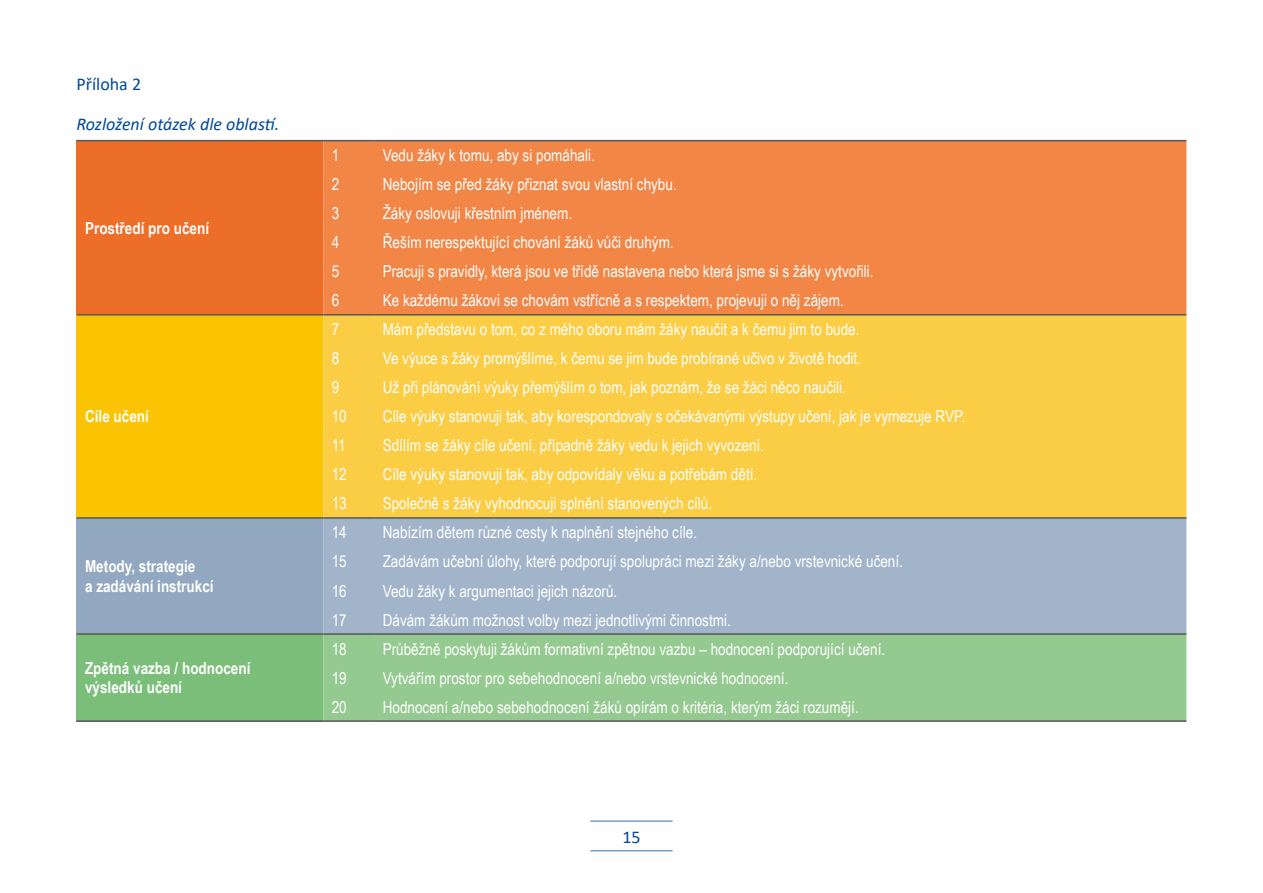
<style>
.page{position:relative;width:1263px;height:893px;background:#fff}
.page>*{position:absolute;margin:0;border:0;box-sizing:border-box;transform-origin:0 0}
.Text{font:italic 18px "Calibri";color:#00489a}
.Text-2{font:18px "Calibri";color:#00489a}
.Tabulka_text_bila{font:16.5px "Arial Narrow";color:#fff}
.Tabulka_text_bila-2{font:700 16.5px/19.8px "Arial Narrow";color:#fff}
</style>
<div class="page">
<hr style="left:590px;top:821px;width:83px;height:1px;background:#336dae">
<hr style="left:590px;top:850px;width:83px;height:1px;background:#336dae">
<div style="left:77px;top:141px;width:246px;height:174px;background:#ed6e28"></div>
<div style="left:323px;top:141px;width:863px;height:173px;background:#f18646"></div>
<div style="left:77px;top:315px;width:246px;height:203px;background:#fac402"></div>
<div style="left:323px;top:316px;width:863px;height:201px;background:#fbcd45"></div>
<div style="left:77px;top:518px;width:246px;height:116px;background:#91a8c0"></div>
<div style="left:323px;top:519px;width:863px;height:114px;background:#a2b4c9"></div>
<div style="left:77px;top:634px;width:246px;height:87px;background:#7bbe7a"></div>
<div style="left:323px;top:635px;width:863px;height:85px;background:#94c98f"></div>
<hr style="left:77px;top:314px;width:246px;height:2px;background:#575756">
<hr style="left:323px;top:314px;width:51px;height:2px;background:#575756">
<hr style="left:374px;top:314px;width:812px;height:2px;background:#575756">
<hr style="left:77px;top:517px;width:246px;height:2px;background:#575756">
<hr style="left:323px;top:517px;width:51px;height:2px;background:#575756">
<hr style="left:374px;top:517px;width:812px;height:2px;background:#575756">
<hr style="left:77px;top:633px;width:246px;height:2px;background:#575756">
<hr style="left:77px;top:720px;width:246px;height:2px;background:#575756">
<hr style="left:323px;top:633px;width:51px;height:2px;background:#575756">
<hr style="left:374px;top:633px;width:812px;height:2px;background:#575756">
<hr style="left:77px;top:140px;width:246px;height:1px;background:#575756">
<hr style="left:323px;top:140px;width:51px;height:1px;background:#575756">
<hr style="left:374px;top:140px;width:812px;height:1px;background:#575756">
<hr style="left:323px;top:720px;width:51px;height:2px;background:#575756">
<hr style="left:374px;top:720px;width:812px;height:2px;background:#575756">
<p class="Text-2" style="left:77px;top:72px;width:66px">Příloha 2</p>
<p class="Text" style="left:77px;top:111px;width:204px">Rozložení otázek dle oblastí.</p>
<p class="Tabulka_text_bila-2" style="left:85px;top:217px;width:126px">Prostředí pro učení</p>
<p class="Tabulka_text_bila-2" style="left:85px;top:406px;width:65px">Cíle učení</p>
<p class="Tabulka_text_bila-2" style="left:85px;top:556px;width:130px">Metody, strategie<br>a zadávání instrukcí</p>
<p class="Tabulka_text_bila-2" style="left:85px;top:657px;width:167px">Zpětná vazba / hodnocení výsledků učení</p>
<p class="Tabulka_text_bila" style="left:332px;top:143px;width:9px">1</p>
<p class="Tabulka_text_bila" style="left:383px;top:143px;width:214px">Vedu žáky k tomu, aby si pomáhali.</p>
<p class="Tabulka_text_bila" style="left:332px;top:172px;width:9px">2</p>
<p class="Tabulka_text_bila" style="left:383px;top:172px;width:296px">Nebojím se před žáky přiznat svou vlastní chybu.</p>
<p class="Tabulka_text_bila" style="left:332px;top:201px;width:9px">3</p>
<p class="Tabulka_text_bila" style="left:383px;top:201px;width:191px">Žáky oslovuji křestním jménem.</p>
<p class="Tabulka_text_bila" style="left:332px;top:230px;width:9px">4</p>
<p class="Tabulka_text_bila" style="left:383px;top:230px;width:293px">Řeším nerespektující chování žáků vůči druhým.</p>
<p class="Tabulka_text_bila" style="left:332px;top:259px;width:9px">5</p>
<p class="Tabulka_text_bila" style="left:383px;top:259px;width:492px">Pracuji s pravidly, která jsou ve třídě nastavena nebo která jsme si s žáky vytvořili.</p>
<p class="Tabulka_text_bila" style="left:332px;top:288px;width:9px">6</p>
<p class="Tabulka_text_bila" style="left:383px;top:288px;width:462px">Ke každému žákovi se chovám vstřícně a s respektem, projevuji o něj zájem.</p>
<p class="Tabulka_text_bila" style="left:332px;top:317px;width:9px">7</p>
<p class="Tabulka_text_bila" style="left:383px;top:317px;width:478px">Mám představu o tom, co z mého oboru mám žáky naučit a k čemu jim to bude.</p>
<p class="Tabulka_text_bila" style="left:332px;top:346px;width:9px">8</p>
<p class="Tabulka_text_bila" style="left:383px;top:346px;width:480px">Ve výuce s žáky promýšlíme, k čemu se jim bude probírané učivo v životě hodit.</p>
<p class="Tabulka_text_bila" style="left:332px;top:375px;width:9px">9</p>
<p class="Tabulka_text_bila" style="left:383px;top:375px;width:465px">Už při plánování výuky přemýšlím o tom, jak poznám, že se žáci něco naučili.</p>
<p class="Tabulka_text_bila" style="left:332px;top:404px;width:17px">10</p>
<p class="Tabulka_text_bila" style="left:383px;top:404px;width:584px">Cíle výuky stanovuji tak, aby korespondovaly s očekávanými výstupy učení, jak je vymezuje RVP.</p>
<p class="Tabulka_text_bila" style="left:332px;top:433px;width:16px">11</p>
<p class="Tabulka_text_bila" style="left:383px;top:433px;width:383px">Sdílím se žáky cíle učení, případně žáky vedu k jejich vyvození.</p>
<p class="Tabulka_text_bila" style="left:332px;top:462px;width:17px">12</p>
<p class="Tabulka_text_bila" style="left:383px;top:462px;width:376px">Cíle výuky stanovuji tak, aby odpovídaly věku a potřebám dětí.</p>
<p class="Tabulka_text_bila" style="left:332px;top:491px;width:17px">13</p>
<p class="Tabulka_text_bila" style="left:383px;top:491px;width:331px">Společně s žáky vyhodnocuji splnění stanovených cílů.</p>
<p class="Tabulka_text_bila" style="left:332px;top:521px;width:17px">14</p>
<p class="Tabulka_text_bila" style="left:383px;top:521px;width:316px">Nabízím dětem různé cesty k naplnění stejného cíle.</p>
<p class="Tabulka_text_bila" style="left:332px;top:550px;width:17px">15</p>
<p class="Tabulka_text_bila" style="left:383px;top:550px;width:522px">Zadávám učební úlohy, které podporují spolupráci mezi žáky a/nebo vrstevnické učení.</p>
<p class="Tabulka_text_bila" style="left:332px;top:579px;width:17px">16</p>
<p class="Tabulka_text_bila" style="left:383px;top:579px;width:236px">Vedu žáky k argumentaci jejich názorů.</p>
<p class="Tabulka_text_bila" style="left:332px;top:608px;width:17px">17</p>
<p class="Tabulka_text_bila" style="left:383px;top:608px;width:350px">Dávám žákům možnost volby mezi jednotlivými činnostmi.</p>
<p class="Tabulka_text_bila" style="left:332px;top:637px;width:17px">18</p>
<p class="Tabulka_text_bila" style="left:383px;top:637px;width:504px">Průběžně poskytuji žákům formativní zpětnou vazbu – hodnocení podporující učení.</p>
<p class="Tabulka_text_bila" style="left:332px;top:666px;width:17px">19</p>
<p class="Tabulka_text_bila" style="left:383px;top:666px;width:407px">Vytvářím prostor pro sebehodnocení a/nebo vrstevnické hodnocení.</p>
<p class="Tabulka_text_bila" style="left:332px;top:695px;width:17px">20</p>
<p class="Tabulka_text_bila" style="left:383px;top:695px;width:478px">Hodnocení a/nebo sebehodnocení žáků opírám o kritéria, kterým žáci rozumějí.</p>
<p class="Text-2" style="left:622px;top:824px;width:20px">15</p>
</div>
